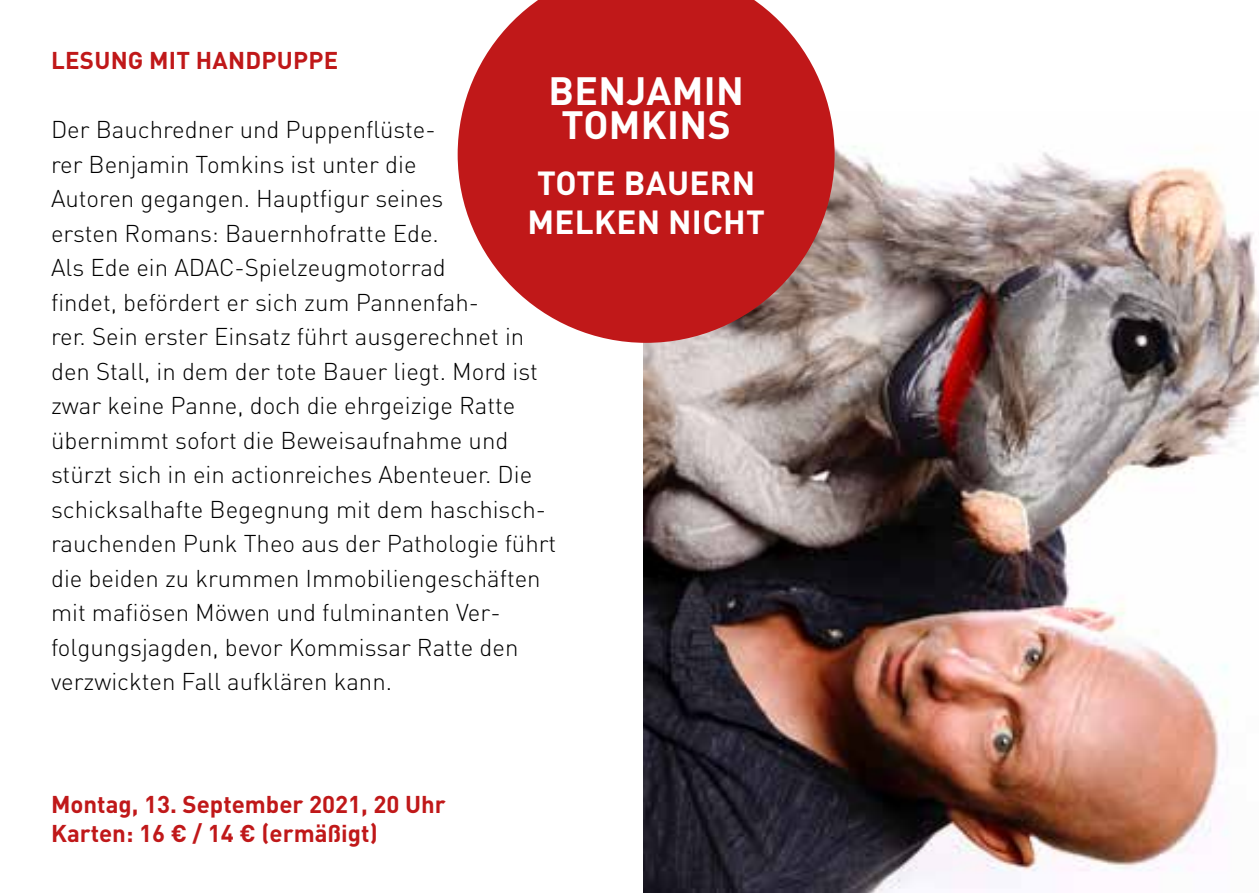
<style>
.page{position:relative;width:1259px;height:893px;background:#fff}
.page>*{position:absolute;margin:0;border:0;box-sizing:border-box;transform-origin:0 0}
.t1{font:700 39px/34.5px "DIN Pro";letter-spacing:.01em;color:#fff;text-align:center}
.t2{font:700 33px/39px "DIN Pro";letter-spacing:.01em;color:#fff}
.t3{font:300 24px/34.5px "DIN Pro";color:#000}
.t4{font:700 24px/28.8px "DIN Pro";color:#c01819}
</style>
<div class="page">
<img style="left:643px;top:139px;width:616px;height:754px">
<svg style="left:458px;top:0;width:376px;height:343px;fill:#c01819"></svg>
<p class="t4" style="left:51px;top:45px;width:288px">LESUNG MIT HANDPUPPE</p>
<h1 class="t1" style="left:548px;top:72px;width:197px">BENJAMIN<br>TOMKINS</h1>
<h2 class="t2" style="left:527px;top:162px;width:239px">TOTE BAUERN<br>MELKEN NICHT</h2>
<p class="t3" style="left:51px;top:111px;width:507px">Der Bauchredner und Puppenflüste-<br>rer Benjamin Tomkins ist unter die<br>Autoren gegangen. Hauptfigur seines<br>ersten Romans: Bauernhofratte Ede.<br>Als Ede ein ADAC-Spielzeugmotorrad<br>findet, befördert er sich zum Pannenfah-<br>rer. Sein erster Einsatz führt ausgerechnet in den Stall, in dem der tote Bauer liegt. Mord ist zwar keine Panne, doch die ehrgeizige Ratte übernimmt sofort die Beweisaufnahme und stürzt sich in ein actionreiches Abenteuer. Die schicksalhafte Begegnung mit dem haschisch&shy;rauchenden Punk Theo aus der Pathologie führt die beiden zu krummen Immobiliengeschäften mit mafiösen Möwen und fulminanten Ver&shy;folgungsjagden, bevor Kommissar Ratte den verzwickten Fall aufklären kann.</p>
<p class="t4" style="left:51px;top:789px;width:396px">Montag, 13. September 2021, 20 Uhr<br>Karten: 16 € / 14 € (ermäßigt)</p>
</div>
